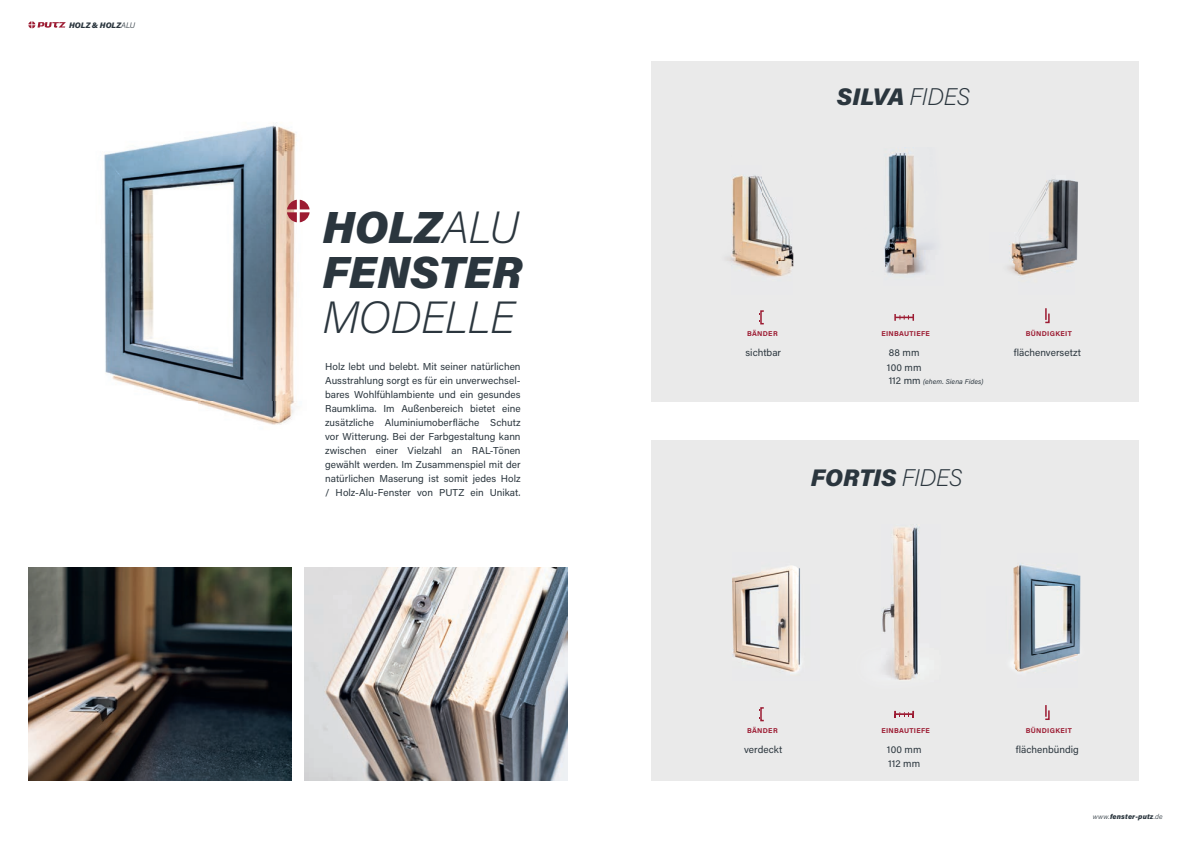
<style>
.page{position:relative;width:1191px;height:842px;background:#fff}
.page>*{position:absolute;margin:0;border:0;box-sizing:border-box;transform-origin:0 0}
.t1{font:italic 900 45px/45px "Acumin Pro";letter-spacing:-.005em;color:#2b363e}
.t2{font:italic 200 45px "Acumin Pro";letter-spacing:-.015em;color:#2b363e}
.t3{font:italic 900 24px "Acumin Pro";color:#2b363e}
.t4{font:10px/14px "Acumin Pro";letter-spacing:.005em;color:#2b363e;text-align:justify}
.t5{font:italic 900 8px "Acumin Pro";letter-spacing:-.005em;color:#2b363e}
.t6{font:700 7px "Acumin Pro";letter-spacing:.045em;color:#9c1b32}
.t7{font:italic 7px "Acumin Pro";letter-spacing:.015em;color:#2b363e}
.t8{font:italic 900 7px "Acumin Pro";letter-spacing:.02em;color:#2b363e}
.s1{font-weight:300}
.s2{font-weight:200}
.s3{font-style:normal;font-size:10px}
</style>
<div class="page">
<svg style="left:28px;top:21px;width:38px;height:7px"></svg>
<div style="left:651px;top:440px;width:488px;height:341px;background:#eaeaea"></div>
<div style="left:651px;top:62px;width:488px;height:340px;background:#eaeaea"></div>
<svg style="left:894px;top:314px;width:20px;height:7px"></svg>
<svg style="left:1045px;top:308px;width:5px;height:16px"></svg>
<div style="left:760px;top:310px;width:4px;height:14px;border:2px solid #9c1b32"></div>
<svg style="left:1045px;top:705px;width:5px;height:15px"></svg>
<div style="left:760px;top:707px;width:4px;height:14px;border:2px solid #9c1b32"></div>
<img style="left:103px;top:122px;width:198px;height:303px">
<svg style="left:287px;top:200px;width:23px;height:22px"></svg>
<img style="left:29px;top:567px;width:263px;height:214px">
<img style="left:305px;top:567px;width:262px;height:214px">
<img style="left:732px;top:565px;width:70px;height:108px">
<img style="left:884px;top:147px;width:50px;height:128px">
<img style="left:727px;top:175px;width:67px;height:102px">
<img style="left:1008px;top:179px;width:70px;height:97px">
<img style="left:1011px;top:564px;width:70px;height:109px">
<img style="left:882px;top:524px;width:38px;height:187px">
<svg style="left:894px;top:711px;width:20px;height:7px"></svg>
<p class="t5" style="left:69px;top:19px;width:68px">HOLZ &amp; HOLZ<span class="s1">ALU</span></p>
<h1 class="t1" style="left:322px;top:203px;width:202px">HOLZ<span class="s2">ALU<br></span>FENSTER</h1>
<h1 class="t2" style="left:322px;top:287px;width:194px">MODELLE</h1>
<p class="t4" style="left:325px;top:359px;width:197px">Holz lebt und belebt. Mit seiner natürlichen Ausstrahlung sorgt es für ein unverwechsel&shy;bares Wohlfühlambiente und ein gesundes Raumklima. Im Außenbereich bietet eine zusätzliche Aluminiumoberfläche Schutz vor Witterung. Bei der Farbgestaltung kann zwischen einer Vielzahl an RAL-Tönen gewählt werden. Im Zusammenspiel mit der natürlichen Maserung ist somit jedes Holz / Holz-Alu-Fenster von PUTZ ein Unikat.</p>
<h2 class="t3" style="left:837px;top:79px;width:135px">SILVA <span class="s2">FIDES</span></h2>
<p class="t6" style="left:747px;top:329px;width:32px">BÄNDER</p>
<p class="t6" style="left:881px;top:329px;width:50px">EINBAUTIEFE</p>
<p class="t6" style="left:1025px;top:329px;width:48px">BÜNDIGKEIT</p>
<p class="t4" style="left:745px;top:345px;width:37px">sichtbar</p>
<p class="t4" style="left:889px;top:345px;width:32px">88 mm</p>
<p class="t4" style="left:1013px;top:345px;width:69px">flächenversetzt</p>
<p class="t4" style="left:887px;top:360px;width:36px">100 mm</p>
<p class="t7" style="left:888px;top:377px;width:96px"><span class="s3">112 mm</span> (ehem. Siena Fides)</p>
<h2 class="t3" style="left:811px;top:460px;width:153px">FORTIS <span class="s2">FIDES</span></h2>
<p class="t6" style="left:747px;top:725px;width:32px">BÄNDER</p>
<p class="t6" style="left:881px;top:725px;width:50px">EINBAUTIEFE</p>
<p class="t6" style="left:1025px;top:725px;width:48px">BÜNDIGKEIT</p>
<p class="t4" style="left:744px;top:742px;width:40px">verdeckt</p>
<p class="t4" style="left:887px;top:742px;width:36px">100 mm</p>
<p class="t4" style="left:1016px;top:742px;width:65px">flächenbündig</p>
<p class="t4" style="left:888px;top:756px;width:33px">112 mm</p>
<p class="t8" style="left:1093px;top:811px;width:71px"><span class="s1">www.</span>fenster-putz<span class="s1">.de</span></p>
</div>
